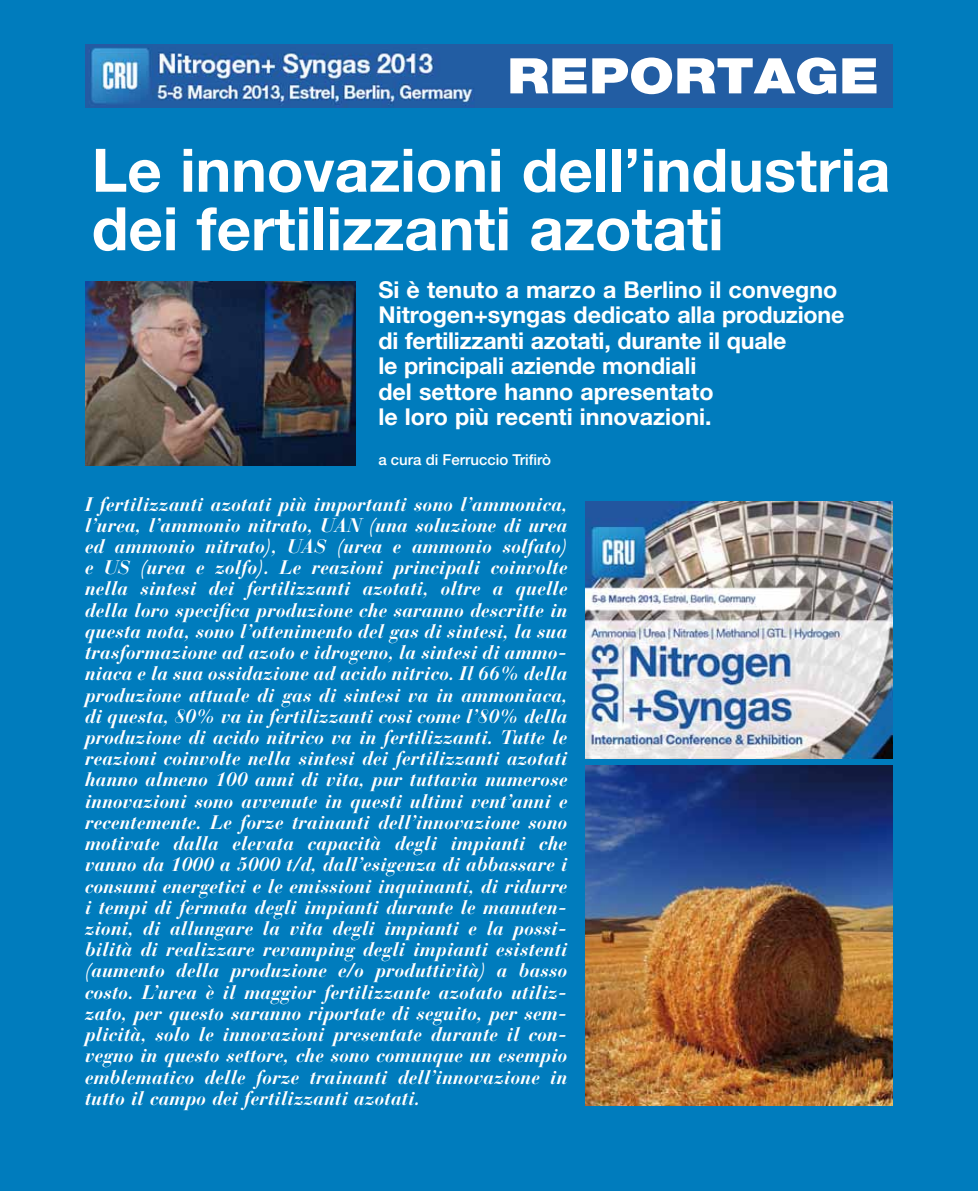
<style>
.page{position:relative;width:978px;height:1191px;background:#007cbd}
.page>*{position:absolute;margin:0;border:0;box-sizing:border-box;transform-origin:0 0}
.t1{font:700 60px/58.5px "Helvetica Neue LT Std";color:#fff}
.t2{font:900 49.05px "Helvetica Neue LT Std";color:#fff;scale:1.16 1}
.t3{font:700 23.25px/25.5px "Helvetica Neue LT Std";color:#fff}
.t4{font:italic 700 19.5px/21.1px "Bauer Bodoni";color:#fff;text-align:justify}
.t5{font:500 15px "Helvetica Neue LT Std";color:#fff}
</style>
<div class="page">
<img style="left:85px;top:281px;width:271px;height:184px">
<img style="left:585px;top:502px;width:308px;height:256px">
<img style="left:585px;top:766px;width:308px;height:339px">
<img style="left:85px;top:44px;width:808px;height:63px">
<h2 class="t2" style="left:507px;top:47px;width:322px">REPORTAGE</h2>
<h1 class="t1" style="left:92px;top:140px;width:800px">Le innovazioni dell’industria dei fertilizzanti azotati</h1>
<p class="t3" style="left:378px;top:276px;width:467px">Si è tenuto a marzo a Berlino il convegno Nitrogen+syngas dedicato alla produzione di fertilizzanti azotati, durante il quale<br>le principali aziende mondiali<br>del settore hanno apresentato<br>le loro più recenti innovazioni.</p>
<p class="t5" style="left:378px;top:451px;width:174px">a cura di Ferruccio Trifirò</p>
<p class="t4" style="left:85px;top:493px;width:484px">I fertilizzanti azotati più importanti sono l’ammonica, l’urea, l’ammonio nitrato, UAN (una soluzione di urea ed ammonio nitrato), UAS (urea e ammonio solfato) e US (urea e zolfo). Le reazioni principali coinvolte nella sintesi dei fertilizzanti azotati, oltre a quelle della loro specifica produzione che saranno descritte in questa nota, sono l’ottenimento del gas di sintesi, la sua trasformazione ad azoto e idrogeno, la sintesi di ammo&shy;niaca e la sua ossidazione ad acido nitrico. Il 66% della produzione attuale di gas di sintesi va in ammoniaca, di questa, 80% va in fertilizzanti cosi come l’80% della produzione di acido nitrico va in fertilizzanti. Tutte le reazioni coinvolte nella sintesi dei fertilizzanti azotati hanno almeno 100 anni di vita, pur tuttavia numerose innovazioni sono avvenute in questi ultimi vent’anni e recentemente. Le forze trainanti dell’innovazione sono motivate dalla elevata capacità degli impianti che vanno da 1000 a 5000 t/d, dall’esigenza di abbassare i consumi energetici e le emissioni inquinanti, di ridurre i tempi di fermata degli impianti durante le manuten&shy;zioni, di allungare la vita degli impianti e la possi&shy;bilità di realizzare revamping degli impianti esistenti (aumento della produzione e/o produttività) a basso costo. L’urea è il maggior fertilizzante azotato utiliz&shy;zato, per questo saranno riportate di seguito, per sem&shy;plicità, solo le innovazioni presentate durante il con&shy;vegno in questo settore, che sono comunque un esempio emblematico delle forze trainanti dell’innovazione in tutto il campo dei fertilizzanti azotati.</p>
</div>
